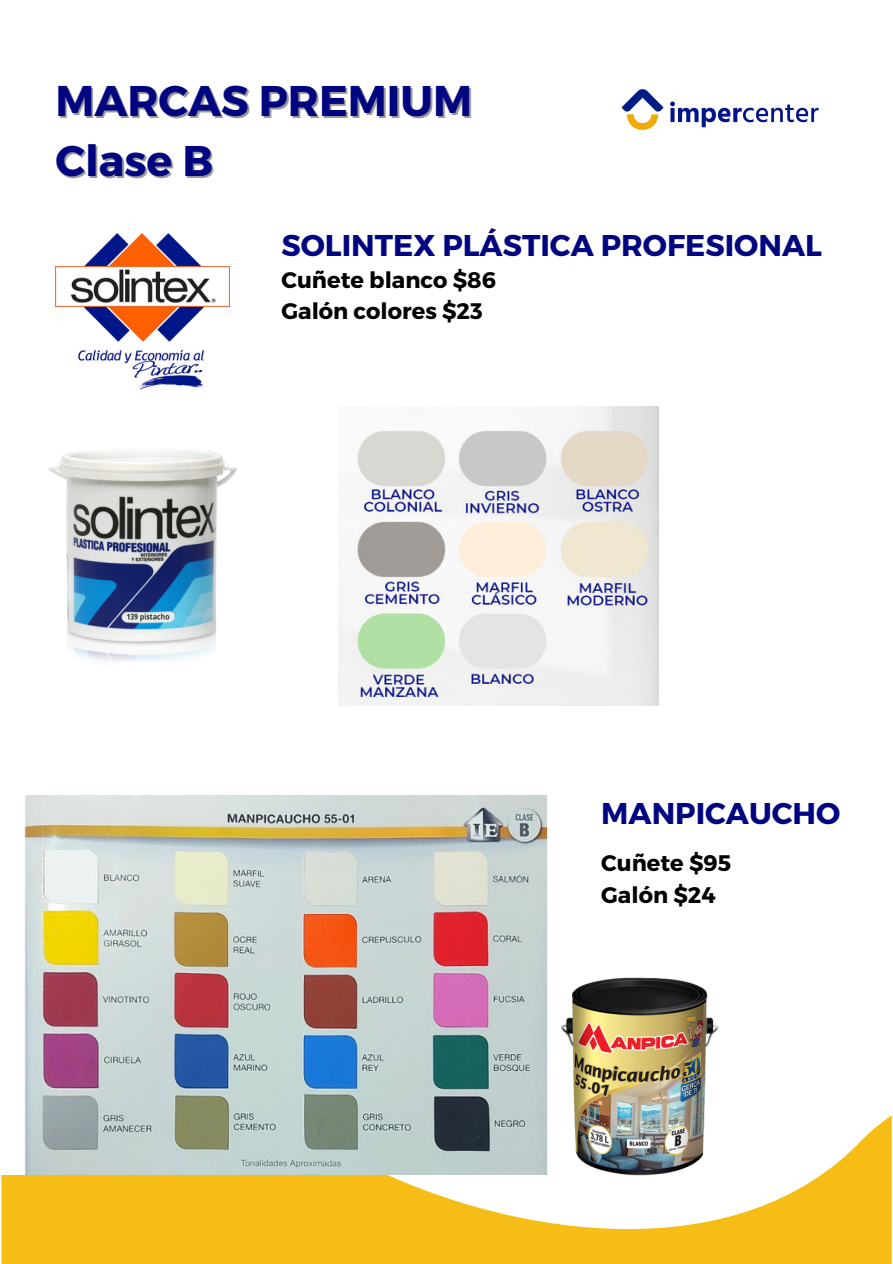
<style>
.page{position:relative;width:893px;height:1264px;background:#fff}
.page>*{position:absolute;margin:0;border:0;box-sizing:border-box;transform-origin:0 0}
.t1{font:700 42.9px/59.7px "Montserrat";color:#020580}
.t2{font:700 30px "Montserrat";color:#020580}
.t3{font:700 22.5px/31.5px "Montserrat";color:#000}
</style>
<div class="page">
<svg style="left:1px;top:1116px;width:890px;height:147px;fill:#f7bd17"></svg>
<img style="left:621px;top:89px;width:198px;height:41px">
<img style="left:55px;top:233px;width:175px;height:157px">
<img style="left:48px;top:448px;width:189px;height:214px">
<img style="left:1px;top:795px;width:547px;height:379px">
<img style="left:516px;top:956px;width:235px;height:235px">
<img style="left:338px;top:406px;width:320px;height:299px">
<h1 class="t1" style="left:55px;top:69px;width:418px">MARCAS PREMIUM<br>Clase B</h1>
<h2 class="t2" style="left:281px;top:226px;width:542px">SOLINTEX PLÁSTICA PROFESIONAL</h2>
<p class="t3" style="left:281px;top:263px;width:216px">Cuñete blanco $86<br>Galón colores $23</p>
<h2 class="t2" style="left:601px;top:793px;width:240px">MANPICAUCHO</h2>
<p class="t3" style="left:601px;top:846px;width:131px">Cuñete $95<br>Galón $24</p>
</div>
